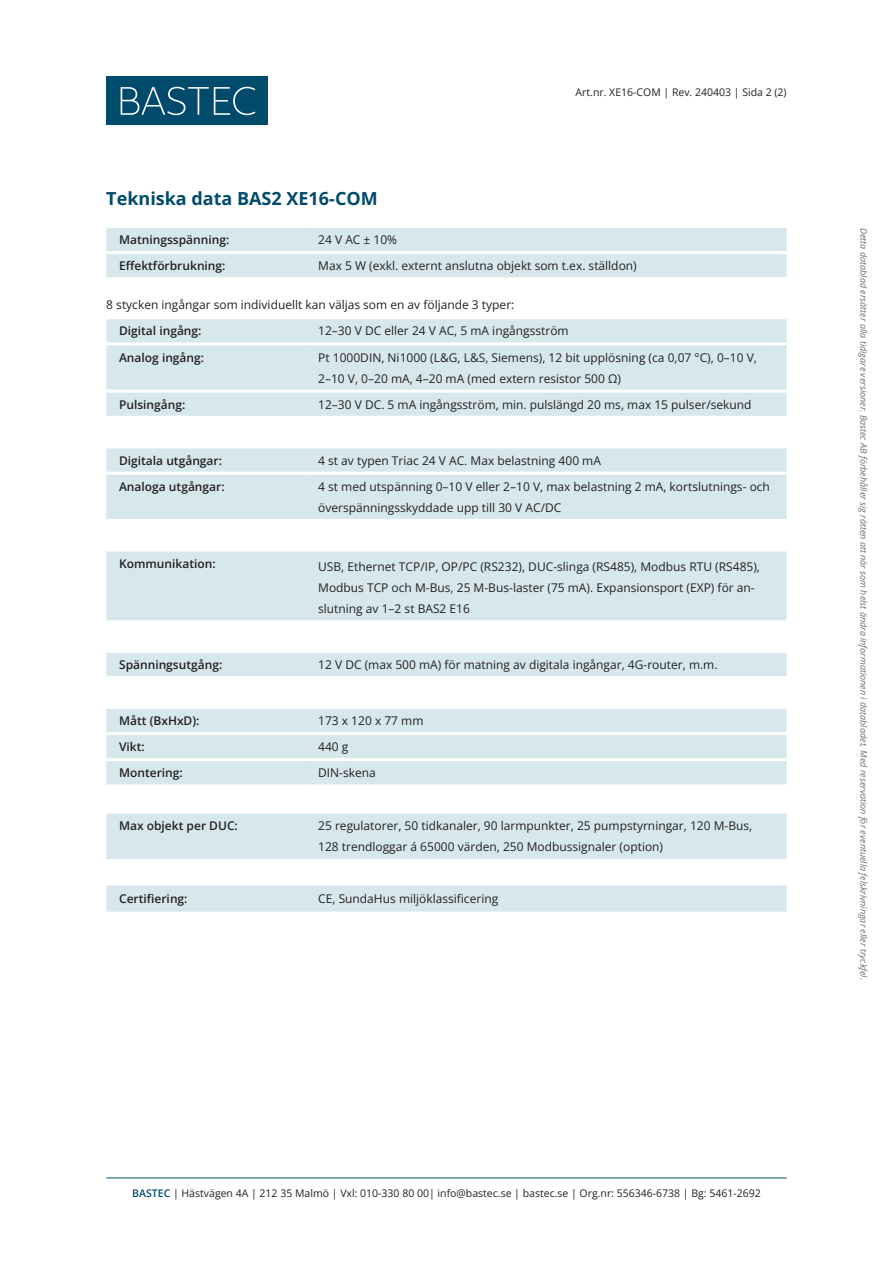
<style>
.page{position:relative;width:893px;height:1263px;background:#fff}
.page>*{position:absolute;margin:0;border:0;box-sizing:border-box;transform-origin:0 0}
.t1{font:700 18px "Open Sans";color:#004b6c}
.t2{font:12px/21px "Open Sans";color:#231f20}
.t3{font:600 12px "Open Sans";color:#231f20}
.t4{font:10.5px "Open Sans";color:#231f20}
.t5{font:italic 9px "Open Sans";color:#6c6d70}
.s1{font-weight:600;color:#004b6c}
</style>
<div class="page">
<hr style="left:106px;top:1177px;width:681px;height:1px;background:#004b6c">
<div style="left:106px;top:77px;width:162px;height:48px;background:#004b6c"></div>
<svg style="left:121px;top:87px;width:134px;height:28px"></svg>
<svg style="left:106px;top:228px;width:681px;height:684px;fill:#d7e8ed"></svg>
<hr style="left:106px;top:251px;width:199px;height:3px;background:#fff">
<hr style="left:305px;top:251px;width:482px;height:3px;background:#fff">
<hr style="left:106px;top:342px;width:199px;height:3px;background:#fff">
<hr style="left:305px;top:342px;width:482px;height:3px;background:#fff">
<hr style="left:106px;top:390px;width:199px;height:3px;background:#fff">
<hr style="left:305px;top:390px;width:482px;height:3px;background:#fff">
<hr style="left:106px;top:472px;width:199px;height:3px;background:#fff">
<hr style="left:305px;top:472px;width:482px;height:3px;background:#fff">
<hr style="left:106px;top:732px;width:199px;height:3px;background:#fff">
<hr style="left:305px;top:732px;width:482px;height:3px;background:#fff">
<hr style="left:106px;top:277px;width:199px;height:3px;background:#fff">
<hr style="left:305px;top:277px;width:482px;height:3px;background:#fff">
<hr style="left:106px;top:316px;width:199px;height:3px;background:#fff">
<hr style="left:305px;top:316px;width:482px;height:3px;background:#fff">
<hr style="left:106px;top:416px;width:199px;height:3px;background:#fff">
<hr style="left:305px;top:416px;width:482px;height:3px;background:#fff">
<hr style="left:106px;top:445px;width:199px;height:3px;background:#fff">
<hr style="left:305px;top:445px;width:482px;height:3px;background:#fff">
<hr style="left:106px;top:519px;width:199px;height:3px;background:#fff">
<hr style="left:305px;top:519px;width:482px;height:3px;background:#fff">
<hr style="left:106px;top:548px;width:199px;height:3px;background:#fff">
<hr style="left:305px;top:548px;width:482px;height:3px;background:#fff">
<hr style="left:106px;top:620px;width:199px;height:3px;background:#fff">
<hr style="left:305px;top:620px;width:482px;height:3px;background:#fff">
<hr style="left:106px;top:650px;width:199px;height:3px;background:#fff">
<hr style="left:305px;top:650px;width:482px;height:3px;background:#fff">
<hr style="left:106px;top:676px;width:199px;height:3px;background:#fff">
<hr style="left:305px;top:676px;width:482px;height:3px;background:#fff">
<hr style="left:106px;top:706px;width:199px;height:3px;background:#fff">
<hr style="left:305px;top:706px;width:482px;height:3px;background:#fff">
<hr style="left:106px;top:758px;width:199px;height:3px;background:#fff">
<hr style="left:305px;top:758px;width:482px;height:3px;background:#fff">
<hr style="left:106px;top:784px;width:199px;height:3px;background:#fff">
<hr style="left:305px;top:784px;width:482px;height:3px;background:#fff">
<hr style="left:106px;top:810px;width:199px;height:3px;background:#fff">
<hr style="left:305px;top:810px;width:482px;height:3px;background:#fff">
<p class="t4" style="left:576px;top:85px;width:213px">Art.nr. XE16-COM | Rev. 240403 | Sida 2 (2)</p>
<h1 class="t1" style="left:106px;top:186px;width:273px">Tekniska data BAS2 XE16-COM</h1>
<p class="t3" style="left:119px;top:231px;width:112px">Matningsspänning:</p>
<p class="t2" style="left:318px;top:229px;width:81px">24 V AC ± 10%</p>
<p class="t3" style="left:119px;top:258px;width:108px">Effektförbrukning:</p>
<p class="t2" style="left:318px;top:255px;width:320px">Max 5 W (exkl. externt anslutna objekt som t.ex. ställdon)</p>
<p class="t2" style="left:106px;top:294px;width:410px">8 stycken ingångar som individuellt kan väljas som en av följande 3 typer:</p>
<p class="t3" style="left:119px;top:323px;width:84px">Digital ingång:</p>
<p class="t2" style="left:318px;top:320px;width:252px">12–30 V DC eller 24 V AC, 5 mA ingångsström</p>
<p class="t3" style="left:119px;top:349px;width:87px">Analog ingång:</p>
<p class="t2" style="left:318px;top:346px;width:440px">Pt 1000DIN, Ni1000 (L&amp;G, L&amp;S, Siemens), 12 bit upplösning (ca 0,07 °C), 0–10 V,<br>2–10 V, 0–20 mA, 4–20 mA (med extern resistor 500 Ω)</p>
<p class="t3" style="left:119px;top:396px;width:68px">Pulsingång:</p>
<p class="t2" style="left:318px;top:394px;width:435px">12–30 V DC. 5 mA ingångsström, min. pulslängd 20 ms, max 15 pulser/sekund</p>
<p class="t3" style="left:119px;top:452px;width:104px">Digitala utgångar:</p>
<p class="t2" style="left:318px;top:449px;width:284px">4 st av typen Triac 24 V AC. Max belastning 400 mA</p>
<p class="t3" style="left:119px;top:478px;width:107px">Analoga utgångar:</p>
<p class="t2" style="left:318px;top:476px;width:453px">4 st med utspänning 0–10 V eller 2–10 V, max belastning 2 mA, kortslutnings- och överspänningsskyddade upp till 30 V AC/DC</p>
<p class="t3" style="left:119px;top:555px;width:98px">Kommunikation:</p>
<p class="t2" style="left:318px;top:556px;width:443px">USB, Ethernet TCP/IP, OP/PC (RS232), DUC-slinga (RS485), Modbus RTU (RS485),<br>Modbus TCP och M-Bus, 25 M-Bus-laster (75 mA). Expansionsport (EXP) för an&shy;slutning av 1–2 st BAS2 E16</p>
<p class="t3" style="left:119px;top:656px;width:105px">Spänningsutgång:</p>
<p class="t2" style="left:318px;top:654px;width:401px">12 V DC (max 500 mA) för matning av digitala ingångar, 4G-router, m.m.</p>
<p class="t3" style="left:119px;top:712px;width:82px">Mått (BxHxD):</p>
<p class="t2" style="left:318px;top:710px;width:107px">173 x 120 x 77 mm</p>
<p class="t3" style="left:119px;top:738px;width:27px">Vikt:</p>
<p class="t2" style="left:318px;top:736px;width:32px">440 g</p>
<p class="t3" style="left:119px;top:765px;width:65px">Montering:</p>
<p class="t2" style="left:318px;top:762px;width:59px">DIN-skena</p>
<p class="t3" style="left:119px;top:817px;width:120px">Max objekt per DUC:</p>
<p class="t2" style="left:318px;top:814px;width:436px">25 regulatorer, 50 tidkanaler, 90 larmpunkter, 25 pumpstyrningar, 120 M-Bus,<br>128 trendloggar á 65000 värden, 250 Modbussignaler (option)</p>
<p class="t3" style="left:119px;top:890px;width:70px">Certifiering:</p>
<p class="t2" style="left:318px;top:888px;width:182px">CE, SundaHus miljöklassificering</p>
<p class="t5" style="left:870px;top:228px;width:753px;rotate:90deg">Detta datablad ersätter alla tidigare versioner. Bastec AB förbehåller sig rätten att när som helst ändra informationen i databladet. Med reservation för eventuella felskrivningar eller tryckfel.</p>
<p class="t4" style="left:132px;top:1185px;width:630px"><span class="s1">BASTEC</span> | Hästvägen 4A | 212 35 Malmö | Vxl: 010-330 80 00| info@bastec.se | bastec.se | Org.nr: 556346-6738 | Bg: 5461-2692</p>
</div>
